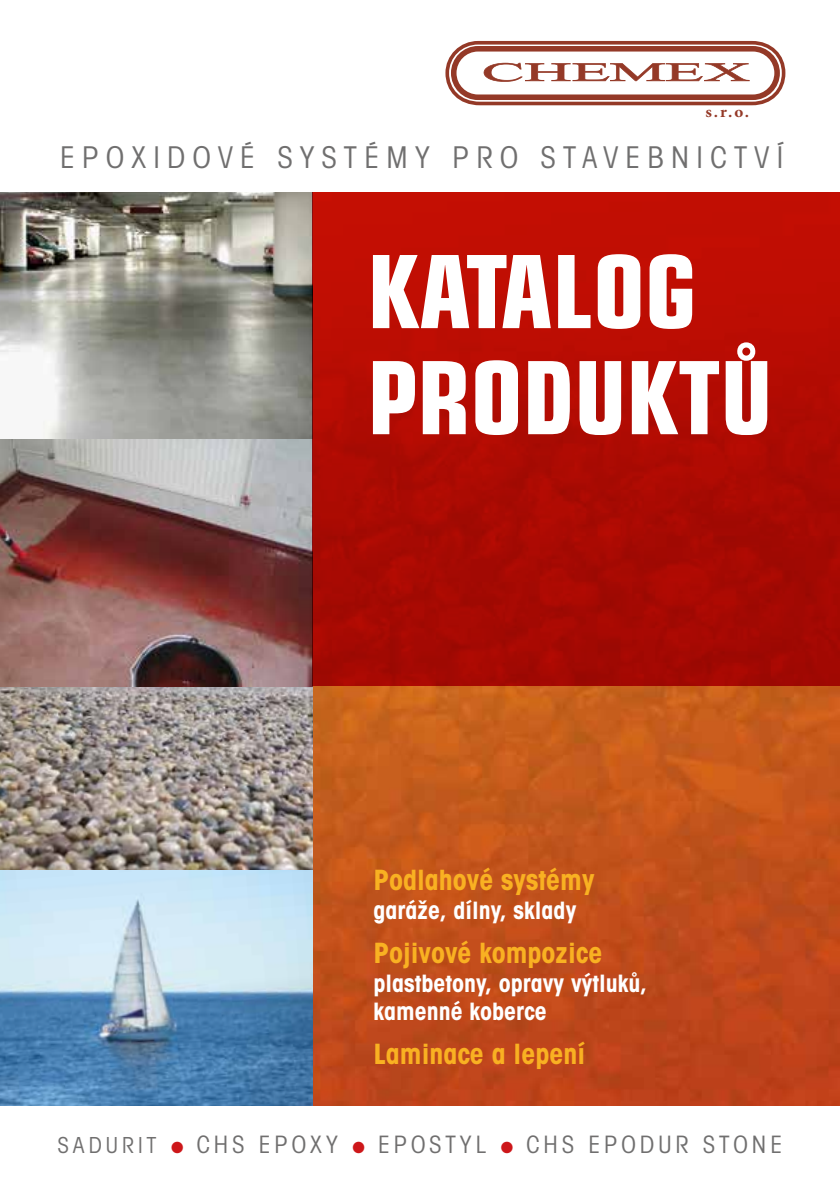
<style>
.page{position:relative;width:840px;height:1191px;background:#fff}
.page>*{position:absolute;margin:0;border:0;box-sizing:border-box;transform-origin:0 0}
.t1{font:700 condensed 101px/106px "Eurostile CE";letter-spacing:.005em;color:#fff}
.t2{font:condensed 30px "Avant Garde CE";letter-spacing:.25em;color:#706f6f}
.t3{font:700 condensed 28px "Avant Garde CE";color:#f9b122}
.t4{font:700 condensed 24px/28.8px "Avant Garde CE";color:#fff}
.t5{font:condensed 24px "Avant Garde CE";letter-spacing:.17em;color:#706f6f}
.t6{font:700 16px "Minion Pro";color:#943927;scale:1.06 1}
.s1{font-family:"Avant Gar Got Itc TEE"}
.s2{color:#cd171a}
</style>
<div class="page">
<img style="left:312px;top:686px;width:527px;height:420px">
<svg style="left:445px;top:41px;width:340px;height:64px"></svg>
<img style="left:0;top:193px;width:312px;height:913px">
<div style="left:312px;top:193px;width:527px;height:493px;background:linear-gradient(to bottom,#c40e03,#9e0802)"></div>
<p class="t6" style="left:705px;top:101px;width:43px">s.r.o.</p>
<p class="t2" style="left:60px;top:141px;width:724px">EPOXIDOVÉ SYSTÉMY PRO STAVEBNICTVÍ</p>
<h1 class="t1" style="left:367px;top:239px;width:406px">KATALOG<br>PRODUKTŮ</h1>
<p class="t3" style="left:373px;top:864px;width:222px">Podlahové systémy</p>
<p class="t4" style="left:373px;top:896px;width:204px">garáže, dílny, sklady</p>
<p class="t3" style="left:373px;top:936px;width:230px">Pojivové kompozice</p>
<p class="t4" style="left:373px;top:968px;width:275px">plastbetony, opravy výtluků, kamenné koberce</p>
<p class="t3" style="left:373px;top:1037px;width:213px">Laminace a lepení</p>
<p class="t5" style="left:58px;top:1131px;width:725px"><span class="s1">SADURIT</span> <span class="s2">●</span> CHS EPOXY <span class="s2">●</span> EPOSTYL <span class="s2">●</span> CHS EPODUR STONE</p>
</div>
